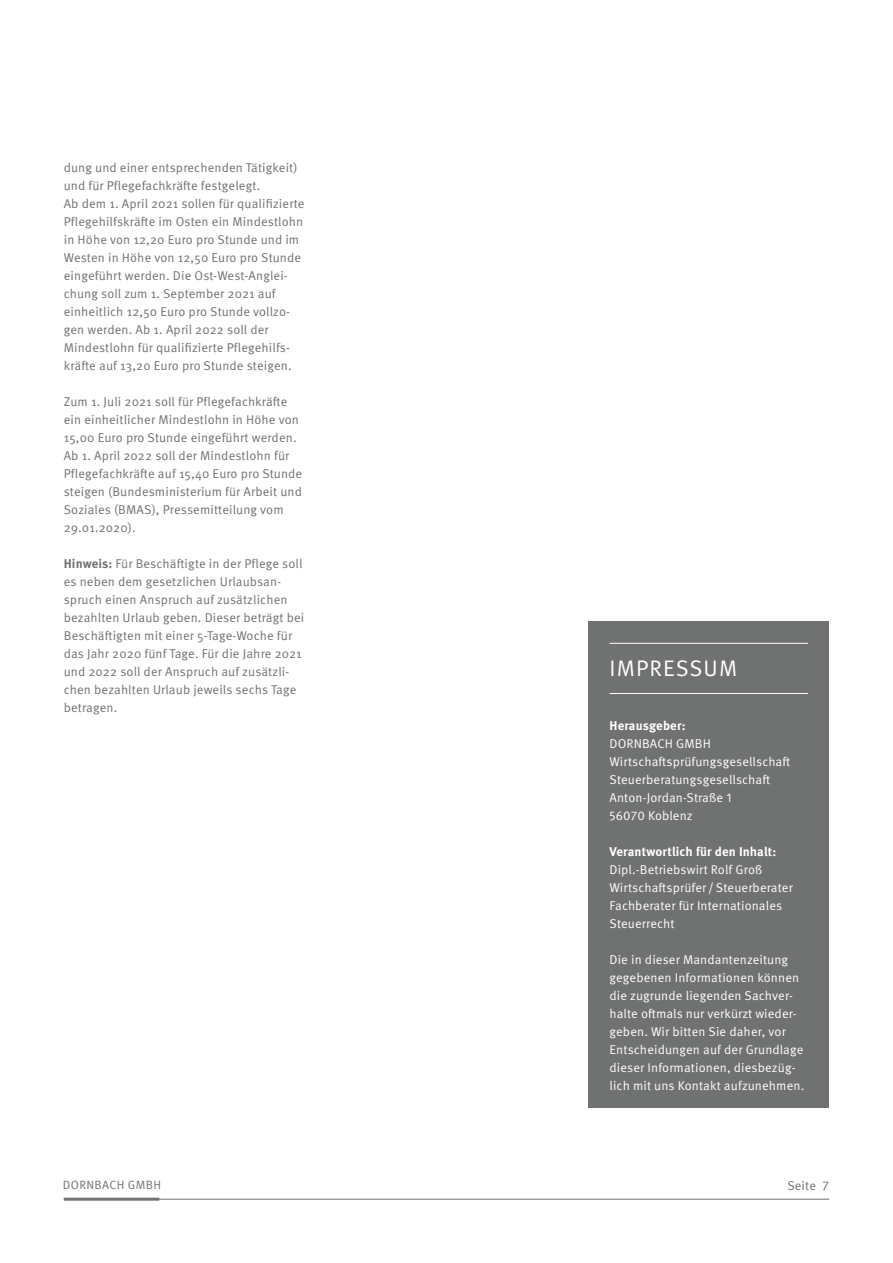
<style>
.page{position:relative;width:893px;height:1263px;background:#fff}
.page>*{position:absolute;margin:0;border:0;box-sizing:border-box;transform-origin:0 0}
.t1{font:22.5px "Meta Pro";letter-spacing:.05em;color:#fff}
.t2{font:12.75px/18px "Meta Pro";letter-spacing:.01em;color:#6f7271}
.t3{font:12.75px/18px "Meta Pro";letter-spacing:.01em;color:#fff}
.t4{font:700 12.75px "Meta Pro";letter-spacing:.01em;color:#fff}
.t5{font:12px "Meta Pro";letter-spacing:.03em;color:#6f7271}
.s1{font-weight:700}
</style>
<div class="page">
<hr style="left:64px;top:1199px;width:765px;height:1px;background:#6f7271">
<hr style="left:64px;top:1198px;width:95px;height:3px;background:#6f7271">
<div style="left:588px;top:622px;width:241px;height:486px;background:#6f7271"></div>
<hr style="left:609px;top:643px;width:199px;height:1px;background:#fff">
<hr style="left:609px;top:693px;width:199px;height:1px;background:#fff">
<p class="t2" style="left:64px;top:158px;width:242px">dung und einer entsprechenden Tätigkeit) und für Pflegefachkräfte festgelegt.<br>Ab dem 1. April 2021 sollen für qualifizierte Pflegehilfskräfte im Osten ein Mindestlohn in Höhe von 12,20 Euro pro Stunde und im Westen in Höhe von 12,50 Euro pro Stunde eingeführt werden. Die Ost-West-Anglei&shy;chung soll zum 1. September 2021 auf einheitlich 12,50 Euro pro Stunde vollzo&shy;gen werden. Ab 1. April 2022 soll der Mindestlohn für qualifizierte Pflegehilfs&shy;kräfte auf 13,20 Euro pro Stunde steigen.</p>
<p class="t2" style="left:64px;top:392px;width:240px">Zum 1. Juli 2021 soll für Pflegefachkräfte ein einheitlicher Mindestlohn in Höhe von 15,00 Euro pro Stunde eingeführt werden.<br>Ab 1. April 2022 soll der Mindestlohn für Pflegefachkräfte auf 15,40 Euro pro Stunde steigen (Bundesministerium für Arbeit und Soziales (BMAS), Pressemitteilung vom 29.01.2020).</p>
<p class="t2" style="left:64px;top:554px;width:242px"><span class="s1">Hinweis:</span> Für Beschäftigte in der Pflege soll es neben dem gesetzlichen Urlaubsan&shy;spruch einen Anspruch auf zusätzlichen bezahlten Urlaub geben. Dieser beträgt bei Beschäftigten mit einer 5-Tage-Woche für das Jahr 2020 fünf Tage. Für die Jahre 2021 und 2022 soll der Anspruch auf zusätzli&shy;chen bezahlten Urlaub jeweils sechs Tage betragen.</p>
<h1 class="t1" style="left:610px;top:651px;width:129px">IMPRESSUM</h1>
<p class="t4" style="left:609px;top:715px;width:78px">Herausgeber:</p>
<p class="t3" style="left:609px;top:734px;width:182px">DORNBACH GMBH<br>Wirtschaftsprüfungsgesellschaft<br>Steuerberatungsgesellschaft<br>Anton-Jordan-Straße 1<br>56070 Koblenz</p>
<p class="t4" style="left:609px;top:841px;width:168px">Verantwortlich für den Inhalt:</p>
<p class="t3" style="left:609px;top:860px;width:185px">Dipl.-Betriebswirt Rolf Groß<br>Wirtschaftsprüfer / Steuerberater<br>Fachberater für Internationales<br>Steuerrecht</p>
<p class="t3" style="left:609px;top:950px;width:196px">Die in dieser Mandantenzeitung gegebenen Informationen können die zugrunde liegenden Sachver&shy;halte oftmals nur verkürzt wieder&shy;geben. Wir bitten Sie daher, vor Entscheidungen auf der Grundlage dieser Informationen, diesbezüg&shy;lich mit uns Kontakt aufzunehmen.</p>
<p class="t5" style="left:63px;top:1176px;width:100px">DORNBACH GMBH</p>
<p class="t2" style="left:787px;top:1175px;width:43px">Seite 7</p>
</div>
